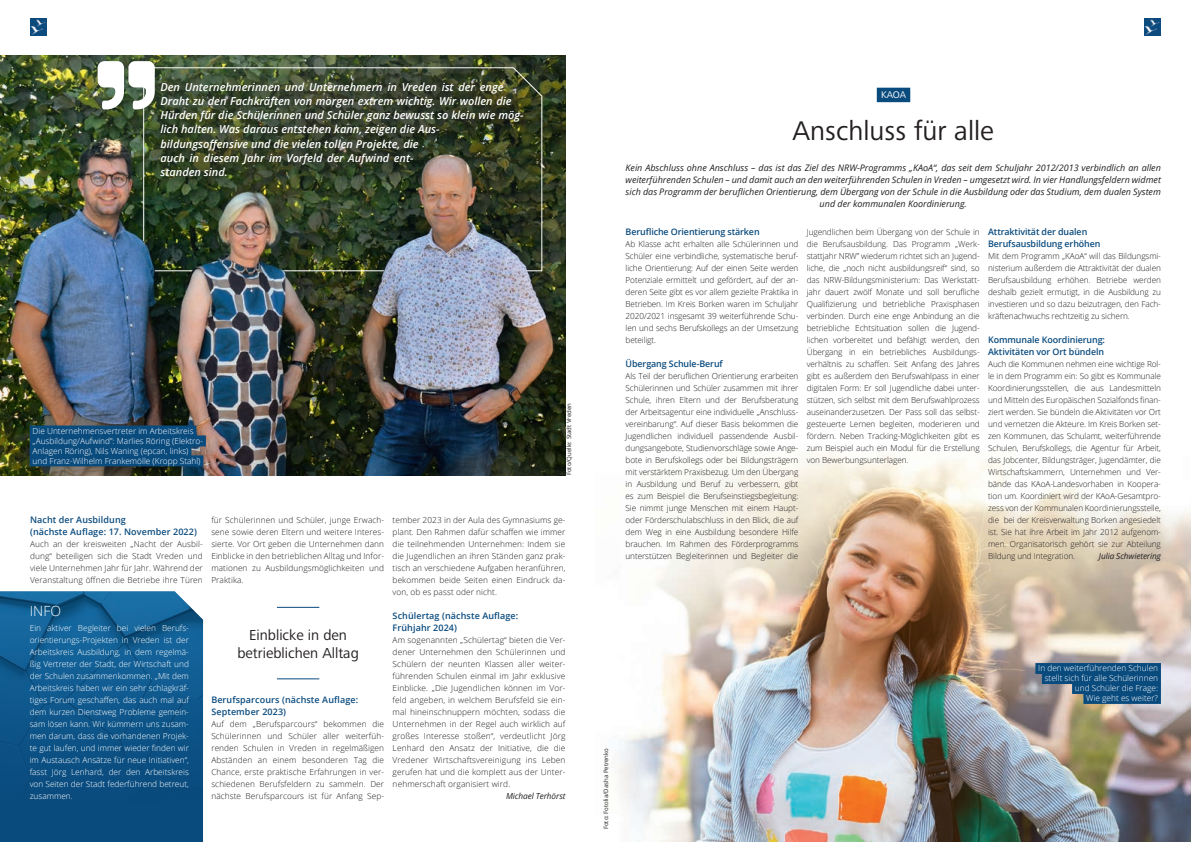
<style>
.page{position:relative;width:1191px;height:842px;background:#fff}
.page>*{position:absolute;margin:0;border:0;box-sizing:border-box;transform-origin:0 0}
.t1{font:27.9px "Frutiger Next LTW1 G";color:#231f20}
.t2{font:15px/18px "Frutiger Next LTW1 G";color:#231f20;text-align:center}
.t3{font:300 14px "Open Sans";color:#fff}
.t4{font:italic 600 11px/14px "Open Sans";color:#fff}
.t5{font:10px "Frutiger Next LTW1 G";color:#fff}
.t6{font:italic 9px/12px "Open Sans";color:#231f20;text-align:center}
.t7{font:600 9px/12px "Open Sans";letter-spacing:-.01em;color:#0a4b7e}
.t8{font:600 9px/12px "Open Sans";letter-spacing:.01em;color:#0a4b7e}
.t9{font:300 8.3px/12px "Open Sans";color:#231f20;text-align:justify}
.t10{font:300 8.3px/12px "Open Sans";color:#fff;text-align:justify}
.t11{font:italic 8.3px "Open Sans";letter-spacing:-.01em;color:#231f20}
.t12{font:6px "Open Sans";color:#231f20}
</style>
<div class="page">
<img style="left:30px;top:19px;width:16px;height:16px">
<img style="left:0;top:55px;width:565px;height:420px">
<img style="left:143px;top:197px;width:400px;height:74px">
<div style="left:140px;top:62px;width:404px;height:135px;background:#231f20;opacity:.32"></div>
<svg style="left:98px;top:61px;width:57px;height:48px"></svg>
<img style="left:135px;top:240px;width:394px;height:43px">
<div style="left:0;top:805px;width:203px;height:37px;background:#0a4b7e"></div>
<img style="left:0;top:591px;width:203px;height:214px">
<hr style="left:277px;top:607px;width:42px;height:1px;background:#0a4b7e">
<hr style="left:277px;top:678px;width:42px;height:1px;background:#0a4b7e">
<div style="left:30px;top:425px;width:166px;height:11px;background:#0a4b7e"></div>
<div style="left:30px;top:435px;width:176px;height:11px;background:#0a4b7e"></div>
<div style="left:30px;top:445px;width:161px;height:11px;background:#0a4b7e"></div>
<div style="left:30px;top:455px;width:173px;height:11px;background:#0a4b7e"></div>
<img style="left:1144px;top:19px;width:17px;height:16px">
<img style="left:618px;top:450px;width:573px;height:392px">
<div style="left:876px;top:88px;width:34px;height:14px;background:#0a4b7e"></div>
<div style="left:1035px;top:663px;width:126px;height:11px;background:#0a4b7e"></div>
<div style="left:1042px;top:673px;width:119px;height:11px;background:#0a4b7e"></div>
<div style="left:1072px;top:683px;width:89px;height:11px;background:#0a4b7e"></div>
<div style="left:1083px;top:693px;width:78px;height:11px;background:#0a4b7e"></div>
<p class="t4" style="left:160px;top:80px;width:365px">Den Unternehmerinnen und Unternehmern in Vreden ist der enge Draht zu den Fachkräften von morgen extrem wichtig. Wir wollen die Hürden für die Schülerinnen und Schüler ganz bewusst so klein wie mög&shy;lich halten. Was daraus entstehen kann, zeigen die Aus&shy;bildungsoffensive und die vielen tollen Projekte, die<br>auch in diesem Jahr im Vorfeld der Aufwind ent-<br>standen sind.</p>
<p class="t10" style="left:33px;top:425px;width:172px;line-height:10px;text-align:left">Die Unternehmensvertreter im Arbeitskreis „Ausbildung/Aufwind”: Marlies Röring (Elektro-Anlagen Röring), Nils Waning (epcan, links) und Franz-Wilhelm Frankemölle (Kropp Stahl)</p>
<p class="t12" style="left:565px;top:475px;width:74px;rotate:-90deg">Foto/Quelle: Stadt Vreden</p>
<p class="t8" style="left:30px;top:514px;width:168px">Nacht der Ausbildung<br>(nächste Auflage: 17. November 2022)</p>
<p class="t9" style="left:30px;top:538px;width:174px">Auch an der kreisweiten „Nacht der Ausbil&shy;dung“ beteiligen sich die Stadt Vreden und viele Unternehmen Jahr für Jahr. Während der Veranstaltung öffnen die Betriebe ihre Türen</p>
<h3 class="t3" style="left:30px;top:601px;width:33px">INFO</h3>
<p class="t10" style="left:30px;top:622px;width:161px">Ein aktiver Begleiter bei vielen Berufs&shy;orientierungs-Projekten in Vreden ist der Arbeitskreis Ausbildung, in dem regelmä&shy;ßig Vertreter der Stadt, der Wirtschaft und der Schulen zusammenkommen. „Mit dem Arbeitskreis haben wir ein sehr schlagkräf&shy;tiges Forum geschaffen, das auch mal auf dem kurzen Dienstweg Probleme gemein&shy;sam lösen kann. Wir kümmern uns zusam&shy;men darum, dass die vorhandenen Projek&shy;te gut laufen, und immer wieder finden wir im Austausch Ansätze für neue Initiativen“, fasst Jörg Lenhard, der den Arbeitskreis von Seiten der Stadt federführend betreut, zusammen.</p>
<p class="t9" style="left:211px;top:514px;width:174px">für Schülerinnen und Schüler, junge Erwach&shy;sene sowie deren Eltern und weitere Interes&shy;sierte. Vor Ort geben die Unternehmen dann Einblicke in den betrieblichen Alltag und Infor&shy;mationen zu Ausbildungsmöglichkeiten und Praktika.</p>
<h2 class="t2" style="left:237px;top:626px;width:123px">Einblicke in den betrieblichen Alltag</h2>
<p class="t8" style="left:211px;top:694px;width:148px">Berufsparcours (nächste Auflage:<br>September 2023)</p>
<p class="t9" style="left:211px;top:718px;width:174px">Auf dem „Berufsparcours“ bekommen die Schülerinnen und Schüler aller weiterfüh&shy;renden Schulen in Vreden in regelmäßigen Abständen an einem besonderen Tag die Chance, erste praktische Erfahrungen in ver&shy;schiedenen Berufsfeldern zu sammeln. Der nächste Berufsparcours ist für Anfang Sep-</p>
<p class="t9" style="left:392px;top:514px;width:174px">tember 2023 in der Aula des Gymnasiums ge&shy;plant. Den Rahmen dafür schaffen wie immer die teilnehmenden Unternehmen: Indem sie die Jugendlichen an ihren Ständen ganz prak&shy;tisch an verschiedene Aufgaben heranführen, bekommen beide Seiten einen Eindruck da&shy;von, ob es passt oder nicht.</p>
<p class="t8" style="left:393px;top:610px;width:127px">Schülertag (nächste Auflage:<br>Frühjahr 2024)</p>
<p class="t9" style="left:393px;top:634px;width:174px">Am sogenannten „Schülertag“ bieten die Ver&shy;dener Unternehmen den Schülerinnen und Schülern der neunten Klassen aller weiter&shy;führenden Schulen einmal im Jahr exklusive Einblicke. „Die Jugendlichen können im Vor&shy;feld angeben, in welchem Berufsfeld sie ein&shy;mal hineinschnuppern möchten, sodass die Unternehmen in der Regel auch wirklich auf großes Interesse stoßen“, verdeutlicht Jörg Lenhard den Ansatz der Initiative, die die Vredener Wirtschaftsvereinigung ins Leben gerufen hat und die komplett aus der Unter&shy;nehmerschaft organisiert wird.</p>
<p class="t11" style="left:506px;top:791px;width:61px">Michael Terhörst</p>
<p class="t5" style="left:881px;top:89px;width:26px">KAOA</p>
<h1 class="t1" style="left:792px;top:114px;width:203px">Anschluss für alle</h1>
<p class="t6" style="left:625px;top:162px;width:537px">Kein Abschluss ohne Anschluss – das ist das Ziel des NRW-Programms „KAoA“, das seit dem Schuljahr 2012/2013 verbindlich an allen weiterführenden Schulen – und damit auch an den weiterführenden Schulen in Vreden – umgesetzt wird. In vier Handlungsfeldern widmet sich das Programm der beruflichen Orientierung, dem Übergang von der Schule in die Ausbildung oder das Studium, dem dualen System und der kommunalen Koordinierung.</p>
<p class="t9" style="left:807px;top:226px;width:174px">Jugendlichen beim Übergang von der Schule in die Berufsausbildung. Das Programm „Werk&shy;stattjahr NRW” wiederum richtet sich an Jugend&shy;liche, die „noch nicht ausbildungsreif“ sind, so das NRW-Bildungsministerium: Das Werkstatt&shy;jahr dauert zwölf Monate und soll berufliche Qualifizierung und betriebliche Praxisphasen verbinden. Durch eine enge Anbindung an die betriebliche Echtsituation sollen die Jugend&shy;lichen vorbereitet und befähigt werden, den Übergang in ein betriebliches Ausbildungs&shy;verhältnis zu schaffen. Seit Anfang des Jahres gibt es außerdem den Berufswahlpass in einer digitalen Form: Er soll Jugendliche dabei unter&shy;stützen, sich selbst mit dem Berufswahlprozess auseinanderzusetzen. Der Pass soll das selbst&shy;gesteuerte Lernen begleiten, moderieren und fördern. Neben Tracking-Möglichkeiten gibt es zum Beispiel auch ein Modul für die Erstellung von Bewerbungsunterlagen.</p>
<p class="t7" style="left:988px;top:226px;width:114px">Attraktivität der dualen<br>Berufsausbildung erhöhen</p>
<p class="t7" style="left:625px;top:226px;width:136px">Berufliche Orientierung stärken</p>
<p class="t9" style="left:625px;top:238px;width:174px">Ab Klasse acht erhalten alle Schülerinnen und Schüler eine verbindliche, systematische beruf&shy;liche Orientierung: Auf der einen Seite werden Potenziale ermittelt und gefördert, auf der an&shy;deren Seite gibt es vor allem gezielte Praktika in Betrieben. Im Kreis Borken waren im Schuljahr 2020/2021 insgesamt 39 weiterführende Schu&shy;len und sechs Berufskollegs an der Umsetzung beteiligt.</p>
<p class="t7" style="left:625px;top:358px;width:99px">Übergang Schule-Beruf</p>
<p class="t9" style="left:625px;top:370px;width:174px">Als Teil der beruflichen Orientierung erarbeiten Schülerinnen und Schüler zusammen mit ihrer Schule, ihren Eltern und der Berufsberatung der Arbeitsagentur eine individuelle „Anschluss&shy;vereinbarung“. Auf dieser Basis bekommen die Jugendlichen individuell passendende Ausbil&shy;dungsangebote, Studienvorschläge sowie Ange&shy;bote in Berufskollegs oder bei Bildungsträgern mit verstärktem Praxisbezug. Um den Übergang in Ausbildung und Beruf zu verbessern, gibt es zum Beispiel die Berufseinstiegsbegleitung:<br>Sie nimmt junge Menschen mit einem Haupt&shy;oder Förderschulabschluss in den Blick, die auf dem Weg in eine Ausbildung besondere Hilfe brauchen. Im Rahmen des Förderprogramms unterstützen Begleiterinnen und Begleiter die</p>
<p class="t9" style="left:988px;top:250px;width:174px">Mit dem Programm „KAoA“ will das Bildungsmi&shy;nisterium außerdem die Attraktivität der dualen Berufsausbildung erhöhen. Betriebe werden deshalb gezielt ermutigt, in die Ausbildung zu investieren und so dazu beizutragen, den Fach&shy;kräftenachwuchs rechtzeitig zu sichern.</p>
<p class="t7" style="left:988px;top:334px;width:118px">Kommunale Koordinierung:<br>Aktivitäten vor Ort bündeln</p>
<p class="t9" style="left:988px;top:358px;width:174px">Auch die Kommunen nehmen eine wichtige Rol&shy;le in dem Programm ein: So gibt es Kommunale Koordinierungsstellen, die aus Landesmitteln und Mitteln des Europäischen Sozialfonds finan&shy;ziert werden. Sie bündeln die Aktivitäten vor Ort und vernetzen die Akteure. Im Kreis Borken set&shy;zen Kommunen, das Schulamt, weiterführende Schulen, Berufskollegs, die Agentur für Arbeit, das Jobcenter, Bildungsträger, Jugendämter, die Wirtschaftskammern, Unternehmen und Ver&shy;bände das KAoA-Landesvorhaben in Koopera&shy;tion um. Koordiniert wird der KAoA-Gesamtpro&shy;zess von der Kommunalen Koordinierungsstelle, die bei der Kreisverwaltung Borken angesiedelt ist. Sie hat ihre Arbeit im Jahr 2012 aufgenom&shy;men. Organisatorisch gehört sie zur Abteilung Bildung und Integration.</p>
<p class="t11" style="left:1099px;top:551px;width:63px">Julia Schwietering</p>
<p class="t12" style="left:602px;top:829px;width:83px;rotate:-90deg">Foto: Fotolia/Dasha Petrenko</p>
<p class="t10" style="left:1038px;top:663px;width:121px;line-height:10px;text-align:right">In den weiterführenden Schulen stellt sich für alle Schülerinnen und Schüler die Frage:<br>Wie geht es weiter?</p>
</div>
